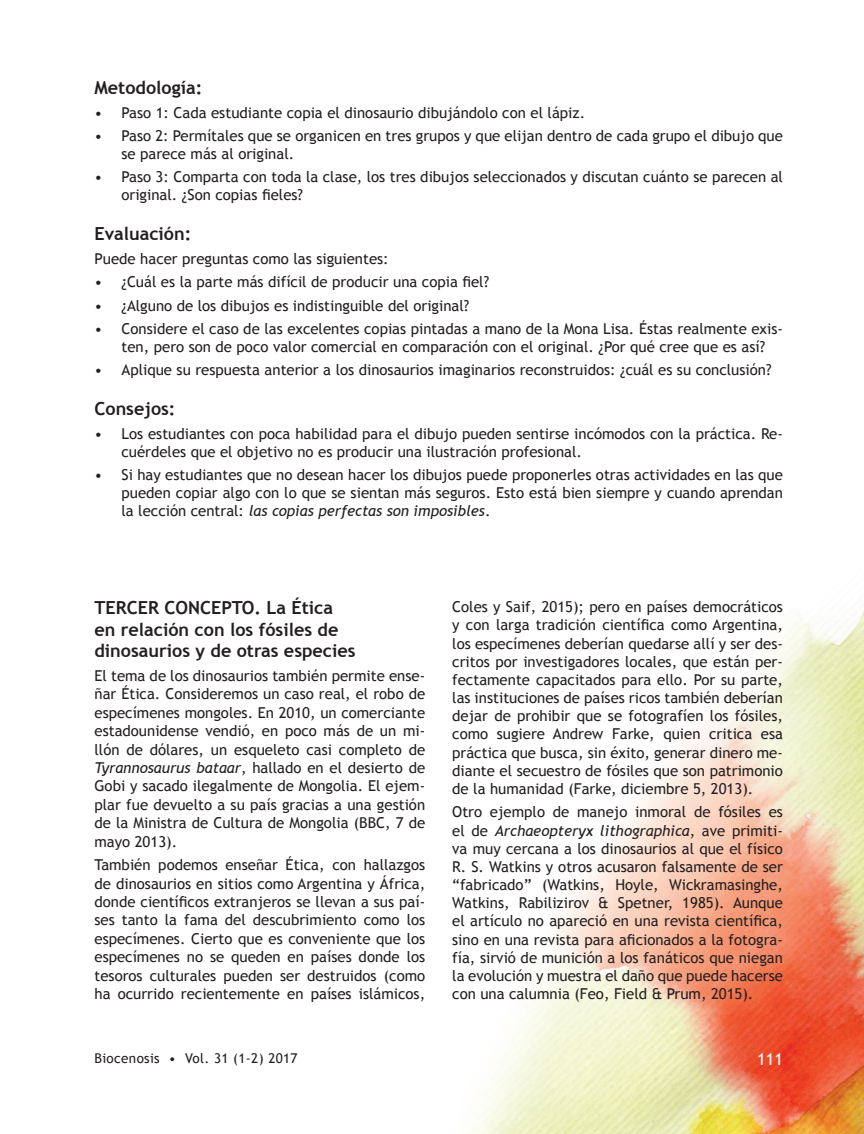
<style>
.page{position:relative;width:864px;height:1134px;background:#fff}
.page>*{position:absolute;margin:0;border:0;box-sizing:border-box;transform-origin:0 0}
._08-Subtitulo_2{font:700 18px/21.5px "Trebuchet MS";color:#231f20}
.t1{font:16.5px "Trebuchet MS";color:#fff}
._01A-TEXTO_NORMAL{font:15px/18.1px "Trebuchet MS";color:#231f20;text-align:justify}
.t2{font:13.5px "Trebuchet MS";letter-spacing:.025em;color:#231f20}
.s1{font-style:italic}
</style>
<div class="page">
<img style="left:473px;top:611px;width:391px;height:523px">
<p class="_08-Subtitulo_2" style="left:94px;top:77px;width:109px">Metodología:</p>
<p class="_01A-TEXTO_NORMAL" style="left:94px;top:103px;width:492px">• Paso 1: Cada estudiante copia el dinosaurio dibujándolo con el lápiz.</p>
<p class="_01A-TEXTO_NORMAL" style="left:122px;top:127px;width:663px;text-indent:-27px">• Paso 2: Permítales que se organicen en tres grupos y que elijan dentro de cada grupo el dibujo que se parece más al original.</p>
<p class="_01A-TEXTO_NORMAL" style="left:122px;top:168px;width:663px;text-indent:-27px">• Paso 3: Comparta con toda la clase, los tres dibujos seleccionados y discutan cuánto se parecen al original. ¿Son copias fieles?</p>
<p class="_08-Subtitulo_2" style="left:94px;top:223px;width:98px">Evaluación:</p>
<p class="_01A-TEXTO_NORMAL" style="left:94px;top:250px;width:296px">Puede hacer preguntas como las siguientes:</p>
<p class="_01A-TEXTO_NORMAL" style="left:94px;top:273px;width:396px">• ¿Cuál es la parte más difícil de producir una copia fiel?</p>
<p class="_01A-TEXTO_NORMAL" style="left:94px;top:296px;width:376px">• ¿Alguno de los dibujos es indistinguible del original?</p>
<p class="_01A-TEXTO_NORMAL" style="left:122px;top:320px;width:663px;text-indent:-27px">• Considere el caso de las excelentes copias pintadas a mano de la Mona Lisa. Éstas realmente exis&shy;ten, pero son de poco valor comercial en comparación con el original. ¿Por qué cree que es así?</p>
<p class="_01A-TEXTO_NORMAL" style="left:94px;top:361px;width:679px">• Aplique su respuesta anterior a los dinosaurios imaginarios reconstruidos: ¿cuál es su conclusión?</p>
<p class="_08-Subtitulo_2" style="left:94px;top:398px;width:83px">Consejos:</p>
<p class="_01A-TEXTO_NORMAL" style="left:122px;top:425px;width:663px;text-indent:-27px">• Los estudiantes con poca habilidad para el dibujo pueden sentirse incómodos con la práctica. Re&shy;cuérdeles que el objetivo no es producir una ilustración profesional.</p>
<p class="_01A-TEXTO_NORMAL" style="left:122px;top:466px;width:663px;text-indent:-27px">• Si hay estudiantes que no desean hacer los dibujos puede proponerles otras actividades en las que pueden copiar algo con lo que se sientan más seguros. Esto está bien siempre y cuando aprendan la lección central: <span class="s1">las copias perfectas son imposibles</span>.</p>
<p class="_08-Subtitulo_2" style="left:94px;top:597px;width:263px">TERCER CONCEPTO. La Ética en relación con los fósiles de dinosaurios y de otras especies</p>
<p class="_01A-TEXTO_NORMAL" style="left:94px;top:667px;width:332px">El tema de los dinosaurios también permite ense&shy;ñar Ética. Consideremos un caso real, el robo de especímenes mongoles. En 2010, un comerciante estadounidense vendió, en poco más de un mi&shy;llón de dólares, un esqueleto casi completo de <span class="s1">Tyrannosaurus bataar</span>, hallado en el desierto de Gobi y sacado ilegalmente de Mongolia. El ejem&shy;plar fue devuelto a su país gracias a una gestión de la Ministra de Cultura de Mongolia (BBC, 7 de mayo 2013).</p>
<p class="_01A-TEXTO_NORMAL" style="left:94px;top:856px;width:332px">También podemos enseñar Ética, con hallazgos de dinosaurios en sitios como Argentina y África, donde científicos extranjeros se llevan a sus paí&shy;ses tanto la fama del descubrimiento como los especímenes. Cierto que es conveniente que los especímenes no se queden en países donde los tesoros culturales pueden ser destruidos (como ha ocurrido recientemente en países islámicos,</p>
<p class="t2" style="left:94px;top:1050px;width:205px">Biocenosis • Vol. 31 (1-2) 2017</p>
<p class="_01A-TEXTO_NORMAL" style="left:452px;top:598px;width:332px">Coles y Saif, 2015); pero en países democráticos y con larga tradición científica como Argentina, los especímenes deberían quedarse allí y ser des&shy;critos por investigadores locales, que están per&shy;fectamente capacitados para ello. Por su parte, las instituciones de países ricos también deberían dejar de prohibir que se fotografíen los fósiles, como sugiere Andrew Farke, quien critica esa práctica que busca, sin éxito, generar dinero me&shy;diante el secuestro de fósiles que son patrimonio de la humanidad (Farke, diciembre 5, 2013).</p>
<p class="_01A-TEXTO_NORMAL" style="left:452px;top:803px;width:332px">Otro ejemplo de manejo inmoral de fósiles es el de <span class="s1">Archaeopteryx lithographica</span>, ave primiti&shy;va muy cercana a los dinosaurios al que el físico R. S. Watkins y otros acusaron falsamente de ser “fabricado” (Watkins, Hoyle, Wickramasinghe, Watkins, Rabilizirov &amp; Spetner, 1985). Aunque el artículo no apareció en una revista científica, sino en una revista para aficionados a la fotogra&shy;fía, sirvió de munición a los fanáticos que niegan la evolución y muestra el daño que puede hacerse con una calumnia (Feo, Field &amp; Prum, 2015).</p>
<p class="t1" style="left:757px;top:1049px;width:27px">111</p>
</div>
